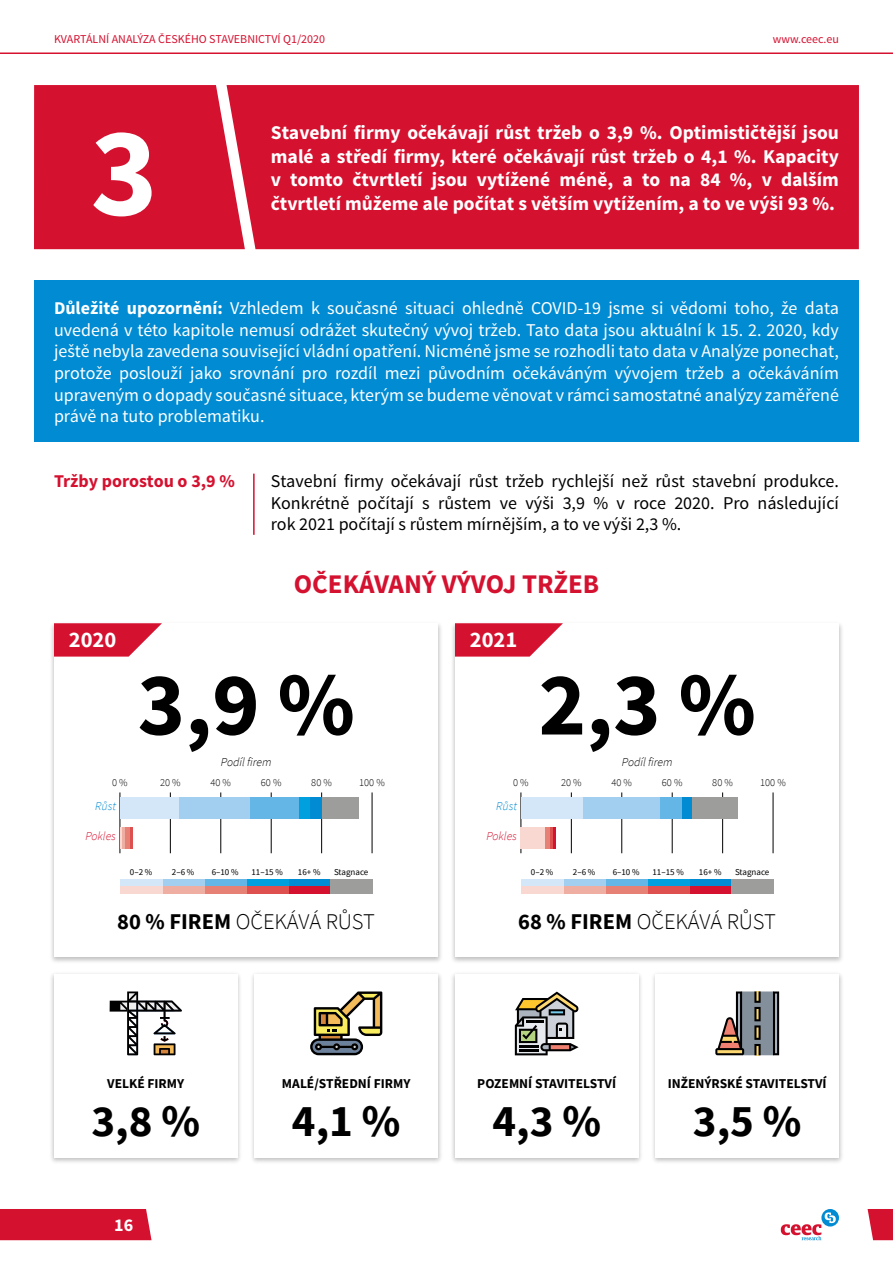
<style>
.page{position:relative;width:893px;height:1263px;background:#fff}
.page>*{position:absolute;margin:0;border:0;box-sizing:border-box;transform-origin:0 0}
.t1{font:700 127.5px "Source Sans Pro";color:#fff}
.t2{font:700 90px "Source Sans Pro";color:#000}
.t3{font:700 45px "Source Sans Pro";color:#000}
.t4{font:700 27px "Source Sans Pro";color:#d51130}
.t5{font:300 22.5px "Source Sans Pro";letter-spacing:-.01em;color:#000}
.t6{font:700 22.5px "Source Sans Pro";color:#fff}
.t7{font:700 19.5px/23.4px "Source Sans Pro";color:#fff;text-align:justify}
.t8{font:18px/21.6px "Source Sans Pro";color:#fff;text-align:justify}
.t9{font:18px/21.6px "Source Sans Pro";color:#000;text-align:justify}
.t10{font:700 18px "Source Sans Pro";letter-spacing:-.005em;color:#d51130}
.t11{font:700 18px "Source Sans Pro";color:#fff}
.t12{font:700 13.5px "Source Sans Pro";color:#000}
.t13{font:12px "Source Sans Pro";color:#d51130}
.t14{font:italic 300 12px "Source Sans Pro";color:#000}
.t15{font:italic 300 12px "Source Sans Pro";color:#d51130}
.t16{font:italic 300 12px "Source Sans Pro";color:#008bd2}
.t17{font:300 10.5px "Source Sans Pro";color:#000}
.t18{font:9px "Source Sans Pro";color:#000}
.s1{font-weight:700}
</style>
<div class="page">
<svg style="left:0;top:1209px;width:893px;height:31px"></svg>
<hr style="left:0;top:53px;width:893px;height:1px;background:#d51130">
<div style="left:245px;top:85px;width:614px;height:164px;background:#d51130"></div>
<div style="left:34px;top:85px;width:211px;height:164px;background:#d51130"></div>
<hr style="left:253px;top:474px;width:2px;height:61px;background:#d51130">
<img style="left:51px;top:624px;width:791px;height:539px">
<div style="left:54px;top:623px;width:384px;height:334px;background:#fff"></div>
<div style="left:455px;top:974px;width:183px;height:183px;background:#fff"></div>
<div style="left:655px;top:974px;width:184px;height:183px;background:#fff"></div>
<div style="left:54px;top:974px;width:183px;height:183px;background:#fff"></div>
<div style="left:254px;top:974px;width:184px;height:183px;background:#fff"></div>
<div style="left:455px;top:623px;width:384px;height:334px;background:#fff"></div>
<div style="left:288px;top:879px;width:42px;height:8px;background:#008bd2"></div>
<div style="left:246px;top:879px;width:42px;height:8px;background:#009fdd"></div>
<div style="left:204px;top:879px;width:42px;height:8px;background:#64b6e7"></div>
<div style="left:162px;top:879px;width:42px;height:8px;background:#a2cff0"></div>
<div style="left:120px;top:879px;width:42px;height:8px;background:#d4e7f8"></div>
<div style="left:288px;top:887px;width:42px;height:7px;background:#d51130"></div>
<div style="left:246px;top:887px;width:42px;height:7px;background:#de504f"></div>
<div style="left:204px;top:887px;width:42px;height:7px;background:#e68176"></div>
<div style="left:162px;top:887px;width:42px;height:7px;background:#efaea2"></div>
<div style="left:120px;top:887px;width:42px;height:7px;background:#f8d8d1"></div>
<div style="left:330px;top:879px;width:42px;height:15px;background:#9d9d9c"></div>
<div style="left:689px;top:879px;width:42px;height:8px;background:#008bd2"></div>
<div style="left:647px;top:879px;width:42px;height:8px;background:#009fdd"></div>
<div style="left:605px;top:879px;width:42px;height:8px;background:#64b6e7"></div>
<div style="left:563px;top:879px;width:42px;height:8px;background:#a2cff0"></div>
<div style="left:521px;top:879px;width:42px;height:8px;background:#d4e7f8"></div>
<div style="left:689px;top:887px;width:42px;height:7px;background:#d51130"></div>
<div style="left:647px;top:887px;width:42px;height:7px;background:#de504f"></div>
<div style="left:605px;top:887px;width:42px;height:7px;background:#e68176"></div>
<div style="left:563px;top:887px;width:42px;height:7px;background:#efaea2"></div>
<div style="left:521px;top:887px;width:42px;height:7px;background:#f8d8d1"></div>
<div style="left:731px;top:879px;width:42px;height:15px;background:#9d9d9c"></div>
<svg style="left:54px;top:623px;width:108px;height:34px"></svg>
<svg style="left:455px;top:623px;width:108px;height:34px"></svg>
<hr style="left:120px;top:792px;width:1px;height:61px;background:#000">
<hr style="left:170px;top:792px;width:1px;height:61px;background:#000">
<hr style="left:221px;top:792px;width:1px;height:61px;background:#000">
<hr style="left:271px;top:792px;width:1px;height:61px;background:#000">
<hr style="left:321px;top:792px;width:1px;height:61px;background:#000">
<hr style="left:372px;top:792px;width:1px;height:61px;background:#000">
<div style="left:120px;top:797px;width:60px;height:22px;background:#d4e7f8"></div>
<hr style="left:120px;top:827px;width:3px;height:22px;background:#f8d8d1">
<div style="left:180px;top:797px;width:70px;height:22px;background:#a2cff0"></div>
<hr style="left:123px;top:827px;width:2px;height:22px;background:#efaea2">
<div style="left:250px;top:797px;width:49px;height:22px;background:#64b6e7"></div>
<div style="left:125px;top:827px;width:5px;height:22px;background:#e68176"></div>
<div style="left:299px;top:797px;width:11px;height:22px;background:#009fdd"></div>
<hr style="left:130px;top:827px;width:3px;height:22px;background:#de504f">
<div style="left:310px;top:797px;width:13px;height:22px;background:#008bd2"></div>
<div style="left:323px;top:797px;width:36px;height:22px;background:#9d9d9c"></div>
<hr style="left:521px;top:792px;width:1px;height:61px;background:#000">
<hr style="left:571px;top:792px;width:1px;height:61px;background:#000">
<hr style="left:621px;top:792px;width:1px;height:61px;background:#000">
<hr style="left:672px;top:792px;width:1px;height:61px;background:#000">
<hr style="left:722px;top:792px;width:1px;height:61px;background:#000">
<hr style="left:773px;top:792px;width:1px;height:61px;background:#000">
<div style="left:521px;top:797px;width:62px;height:22px;background:#d4e7f8"></div>
<div style="left:521px;top:827px;width:24px;height:22px;background:#f8d8d1"></div>
<div style="left:583px;top:797px;width:77px;height:22px;background:#a2cff0"></div>
<div style="left:660px;top:797px;width:22px;height:22px;background:#64b6e7"></div>
<div style="left:545px;top:827px;width:5px;height:22px;background:#e68176"></div>
<hr style="left:550px;top:827px;width:3px;height:22px;background:#de504f">
<div style="left:682px;top:797px;width:11px;height:22px;background:#008bd2"></div>
<hr style="left:553px;top:827px;width:3px;height:22px;background:#d51130">
<div style="left:693px;top:797px;width:45px;height:22px;background:#9d9d9c"></div>
<svg style="left:715px;top:991px;width:64px;height:64px"></svg>
<svg style="left:515px;top:991px;width:64px;height:64px"></svg>
<svg style="left:310px;top:991px;width:72px;height:64px"></svg>
<svg style="left:110px;top:991px;width:72px;height:64px"></svg>
<div style="left:34px;top:281px;width:825px;height:161px;background:#008bd2"></div>
<p class="t13" style="left:54px;top:32px;width:273px">KVARTÁLNÍ ANALÝZA ČESKÉHO STAVEBNICTVÍ Q1/2020</p>
<p class="t13" style="left:773px;top:32px;width:68px">www.ceec.eu</p>
<h1 class="t1" style="left:90px;top:91px;width:69px">3</h1>
<p class="t7" style="left:271px;top:122px;width:570px">Stavební firmy očekávají růst tržeb o 3,9 %. Optimističtější jsou malé a středí firmy, které očekávají růst tržeb o 4,1 %. Kapacity v tomto čtvrtletí jsou vytížené méně, a to na 84 %, v dalším</p>
<p class="t7" style="left:271px;top:192px;width:566px">čtvrtletí můžeme ale počítat s větším vytížením, a to ve výši 93 %.</p>
<p class="t8" style="left:54px;top:298px;width:786px"><span class="s1">Důležité upozornění:</span> Vzhledem k současné situaci ohledně COVID-19 jsme si vědomi toho, že data uvedená v této kapitole nemusí odrážet skutečný vývoj tržeb. Tato data jsou aktuální k 15. 2. 2020, kdy ještě nebyla zavedena související vládní opatření. Nicméně jsme se rozhodli tato data v Analýze ponechat, protože poslouží jako srovnání pro rozdíl mezi původním očekáváným vývojem tržeb a očekáváním upraveným o dopady současné situace, kterým se budeme věnovat v rámci samostatné analýzy zaměřené právě na tuto problematiku.</p>
<p class="t10" style="left:54px;top:470px;width:182px">Tržby porostou o 3,9 %</p>
<p class="t9" style="left:271px;top:471px;width:570px">Stavební firmy očekávají růst tržeb rychlejší než růst stavební produkce.<br>Konkrétně počítají s růstem ve výši 3,9 % v roce 2020. Pro následující rok 2021 počítají s růstem mírnějším, a to ve výši 2,3 %.</p>
<h3 class="t4" style="left:294px;top:566px;width:307px">OČEKÁVANÝ VÝVOJ TRŽEB</h3>
<p class="t6" style="left:69px;top:624px;width:49px">2020</p>
<p class="t6" style="left:470px;top:624px;width:49px">2021</p>
<h2 class="t2" style="left:138px;top:644px;width:219px">3,9 %</h2>
<p class="t14" style="left:221px;top:755px;width:52px">Podíl firem</p>
<h2 class="t2" style="left:539px;top:644px;width:219px">2,3 %</h2>
<p class="t14" style="left:622px;top:755px;width:52px">Podíl firem</p>
<p class="t17" style="left:112px;top:776px;width:17px">0 %</p>
<p class="t17" style="left:160px;top:776px;width:22px">20 %</p>
<p class="t17" style="left:210px;top:776px;width:22px">40 %</p>
<p class="t17" style="left:261px;top:776px;width:22px">60 %</p>
<p class="t17" style="left:311px;top:776px;width:22px">80 %</p>
<p class="t17" style="left:359px;top:776px;width:27px">100 %</p>
<p class="t17" style="left:513px;top:776px;width:17px">0 %</p>
<p class="t17" style="left:561px;top:776px;width:22px">20 %</p>
<p class="t17" style="left:611px;top:776px;width:22px">40 %</p>
<p class="t17" style="left:662px;top:776px;width:22px">60 %</p>
<p class="t17" style="left:712px;top:776px;width:22px">80 %</p>
<p class="t17" style="left:760px;top:776px;width:27px">100 %</p>
<p class="t16" style="left:95px;top:798px;width:22px">Růst</p>
<p class="t16" style="left:496px;top:798px;width:22px">Růst</p>
<p class="t15" style="left:85px;top:829px;width:32px">Pokles</p>
<p class="t15" style="left:486px;top:829px;width:32px">Pokles</p>
<p class="t18" style="left:130px;top:866px;width:24px">0–2 %</p>
<p class="t18" style="left:172px;top:866px;width:24px">2–6 %</p>
<p class="t18" style="left:212px;top:866px;width:28px">6–10 %</p>
<p class="t18" style="left:251px;top:866px;width:33px">11–15 %</p>
<p class="t18" style="left:298px;top:866px;width:24px">16+ %</p>
<p class="t18" style="left:334px;top:866px;width:36px">Stagnace</p>
<p class="t18" style="left:531px;top:866px;width:24px">0–2 %</p>
<p class="t18" style="left:573px;top:866px;width:24px">2–6 %</p>
<p class="t18" style="left:613px;top:866px;width:28px">6–10 %</p>
<p class="t18" style="left:652px;top:866px;width:33px">11–15 %</p>
<p class="t18" style="left:699px;top:866px;width:24px">16+ %</p>
<p class="t18" style="left:735px;top:866px;width:36px">Stagnace</p>
<p class="t5" style="left:117px;top:907px;width:259px"><span class="s1">80 % FIREM</span> OČEKÁVÁ RŮST</p>
<p class="t5" style="left:518px;top:907px;width:259px"><span class="s1">68 % FIREM</span> OČEKÁVÁ RŮST</p>
<p class="t12" style="left:107px;top:1074px;width:79px">VELKÉ FIRMY</p>
<p class="t12" style="left:282px;top:1074px;width:130px">MALÉ/STŘEDNÍ FIRMY</p>
<p class="t12" style="left:477px;top:1074px;width:140px">POZEMNÍ STAVITELSTVÍ</p>
<p class="t12" style="left:668px;top:1074px;width:160px">INŽENÝRSKÉ STAVITELSTVÍ</p>
<h3 class="t3" style="left:91px;top:1090px;width:110px">3,8 %</h3>
<h3 class="t3" style="left:292px;top:1090px;width:110px">4,1 %</h3>
<h3 class="t3" style="left:492px;top:1090px;width:110px">4,3 %</h3>
<h3 class="t3" style="left:693px;top:1090px;width:110px">3,5 %</h3>
<p class="t11" style="left:114px;top:1214px;width:21px">16</p>
</div>
